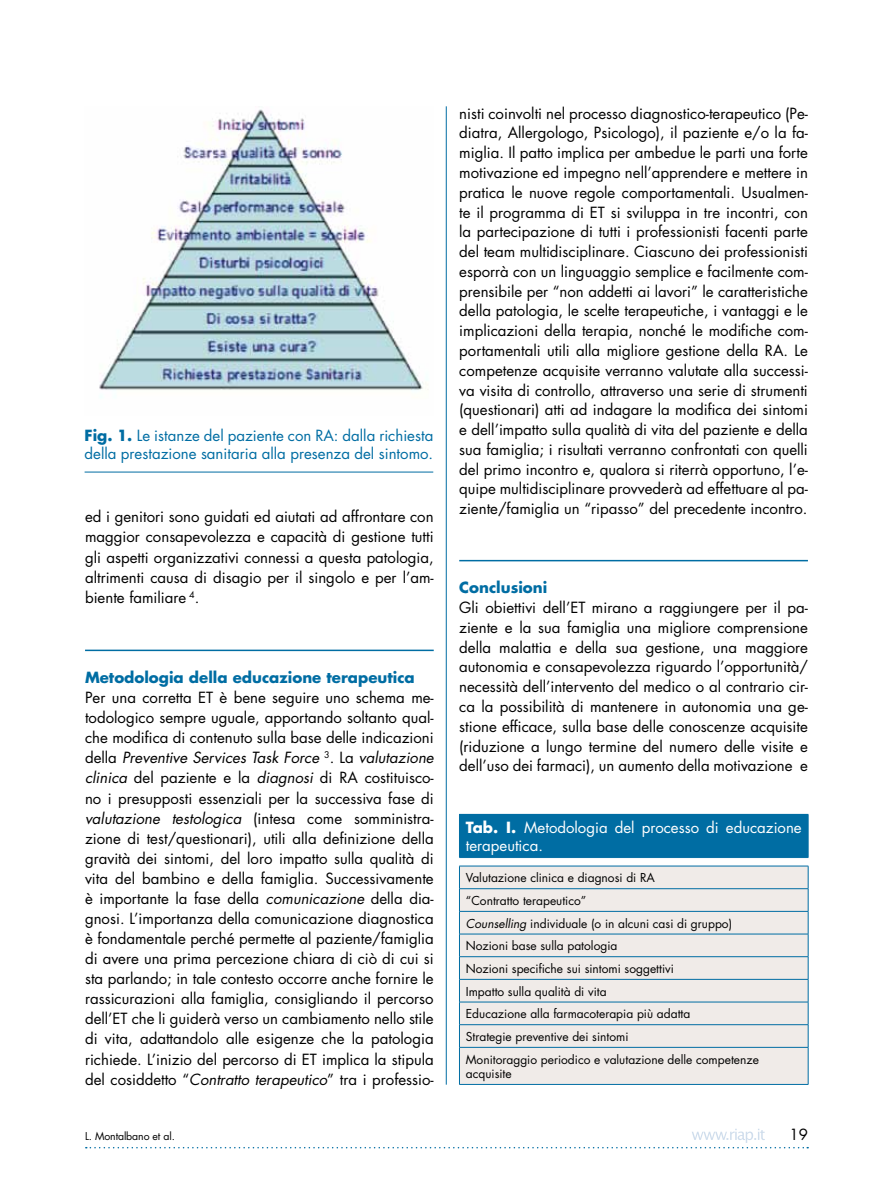
<style>
.page{position:relative;width:893px;height:1191px;background:#fff}
.page>*{position:absolute;margin:0;border:0;box-sizing:border-box;transform-origin:0 0}
.t1{font:15px/19.8px "Futura Std";color:#000;text-align:justify}
.t2{font:15px/18px "Futura Std";color:#006da3}
.t3{font:15px/18px "Futura Std";color:#fff}
.t4{font:700 15px "Futura Std";color:#006da3}
.t5{font:12px/22.6px "Futura Std";color:#000}
.t6{font:10.5px "Futura Std";letter-spacing:-.01em;color:#000}
.s1{font-weight:700}
.s2{font-style:italic}
</style>
<div class="page">
<svg style="left:86px;top:1128px;width:722px;height:20px"></svg>
<hr style="left:446px;top:106px;width:1px;height:978px;background:#006da3">
<hr style="left:85px;top:649px;width:349px;height:2px;background:#006da3">
<hr style="left:459px;top:560px;width:349px;height:1px;background:#006da3">
<img style="left:99px;top:109px;width:329px;height:281px">
<hr style="left:85px;top:472px;width:348px;height:1px;background:#006da3">
<div style="left:459px;top:814px;width:349px;height:43px;background:#006da3"></div>
<div style="left:460px;top:866px;width:348px;height:218px;background:#f0ebe8"></div>
<hr style="left:459px;top:888px;width:349px;height:1px;background:#006da3">
<hr style="left:459px;top:911px;width:349px;height:1px;background:#006da3">
<hr style="left:459px;top:933px;width:349px;height:1px;background:#006da3">
<hr style="left:459px;top:956px;width:349px;height:1px;background:#006da3">
<hr style="left:459px;top:979px;width:349px;height:1px;background:#006da3">
<hr style="left:459px;top:1001px;width:349px;height:1px;background:#006da3">
<hr style="left:459px;top:1024px;width:349px;height:1px;background:#006da3">
<hr style="left:459px;top:1047px;width:349px;height:1px;background:#006da3">
<svg style="left:459px;top:866px;width:1px;height:181px"></svg>
<svg style="left:808px;top:866px;width:1px;height:181px"></svg>
<hr style="left:459px;top:1047px;width:1px;height:37px;background:#006da3">
<hr style="left:808px;top:1047px;width:1px;height:37px;background:#006da3">
<hr style="left:459px;top:1084px;width:349px;height:1px;background:#006da3">
<hr style="left:808px;top:814px;width:1px;height:43px;background:#006da3">
<hr style="left:459px;top:857px;width:349px;height:1px;background:#006da3">
<hr style="left:459px;top:865px;width:349px;height:1px;background:#006da3">
<p class="t2" style="left:85px;top:426px;width:350px"><span class="s1">Fig. 1.</span> Le istanze del paziente con RA: dalla richiesta della prestazione sanitaria alla presenza del sintomo.</p>
<p class="t1" style="left:85px;top:507px;width:350px">ed i genitori sono guidati ed aiutati ad affrontare con maggior consapevolezza e capacità di gestione tutti gli aspetti organizzativi connessi a questa patologia, altrimenti causa di disagio per il singolo e per l’am&shy;biente familiare <sup>4</sup>.</p>
<p class="t4" style="left:85px;top:667px;width:331px">Metodologia della educazione terapeutica</p>
<p class="t1" style="left:85px;top:687px;width:350px">Per una corretta ET è bene seguire uno schema me&shy;todologico sempre uguale, apportando soltanto qual&shy;che modifica di contenuto sulla base delle indicazioni della <span class="s2">Preventive Services Task Force</span> <sup>3</sup>. La <span class="s2">valutazione clinica</span> del paziente e la <span class="s2">diagnosi</span> di RA costituisco&shy;no i presupposti essenziali per la successiva fase di <span class="s2">valutazione testologica</span> (intesa come somministra&shy;zione di test/questionari), utili alla definizione della gravità dei sintomi, del loro impatto sulla qualità di vita del bambino e della famiglia. Successivamente è importante la fase della <span class="s2">comunicazione</span> della dia&shy;gnosi. L’importanza della comunicazione diagnostica è fondamentale perché permette al paziente/famiglia di avere una prima percezione chiara di ciò di cui si sta parlando; in tale contesto occorre anche fornire le rassicurazioni alla famiglia, consigliando il percorso dell’ET che li guiderà verso un cambiamento nello stile di vita, adattandolo alle esigenze che la patologia richiede. L’inizio del percorso di ET implica la stipula del cosiddetto “<span class="s2">Contratto terapeutico</span>” tra i professio-</p>
<p class="t1" style="left:459px;top:103px;width:350px">nisti coinvolti nel processo diagnostico-terapeutico (Pe&shy;diatra, Allergologo, Psicologo), il paziente e/o la fa&shy;miglia. Il patto implica per ambedue le parti una forte motivazione ed impegno nell’apprendere e mettere in pratica le nuove regole comportamentali. Usualmen&shy;te il programma di ET si sviluppa in tre incontri, con la partecipazione di tutti i professionisti facenti parte del team multidisciplinare. Ciascuno dei professionisti esporrà con un linguaggio semplice e facilmente com&shy;prensibile per “non addetti ai lavori” le caratteristiche della patologia, le scelte terapeutiche, i vantaggi e le implicazioni della terapia, nonché le modifiche com&shy;portamentali utili alla migliore gestione della RA. Le competenze acquisite verranno valutate alla successi&shy;va visita di controllo, attraverso una serie di strumenti (questionari) atti ad indagare la modifica dei sintomi e dell’impatto sulla qualità di vita del paziente e della sua famiglia; i risultati verranno confrontati con quelli del primo incontro e, qualora si riterrà opportuno, l’e&shy;quipe multidisciplinare provvederà ad effettuare al pa&shy;ziente/famiglia un “ripasso” del precedente incontro.</p>
<p class="t4" style="left:459px;top:578px;width:90px">Conclusioni</p>
<p class="t1" style="left:459px;top:598px;width:350px">Gli obiettivi dell’ET mirano a raggiungere per il pa&shy;ziente e la sua famiglia una migliore comprensione della malattia e della sua gestione, una maggiore autonomia e consapevolezza riguardo l’opportunità/ necessità dell’intervento del medico o al contrario cir&shy;ca la possibilità di mantenere in autonomia una ge&shy;stione efficace, sulla base delle conoscenze acquisite (riduzione a lungo termine del numero delle visite e dell’uso dei farmaci), un aumento della motivazione e</p>
<p class="t3" style="left:466px;top:818px;width:337px"><span class="s1">Tab. I.</span> Metodologia del processo di educazione terapeutica.</p>
<p class="t5" style="left:466px;top:866px;width:295px">Valutazione clinica e diagnosi di RA<br>“Contratto terapeutico”<br><span class="s2">Counselling</span> individuale (o in alcuni casi di gruppo)<br>Nozioni base sulla patologia<br>Nozioni specifiche sui sintomi soggettivi<br>Impatto sulla qualità di vita<br>Educazione alla farmacoterapia più adatta<br>Strategie preventive dei sintomi<br>Monitoraggio periodico e valutazione delle competenze</p>
<p class="t5" style="left:466px;top:1062px;width:47px">acquisite</p>
<p class="t6" style="left:85px;top:1129px;width:91px">L. Montalbano et al.</p>
<p class="t1" style="left:789px;top:1124px;width:20px">19</p>
</div>
